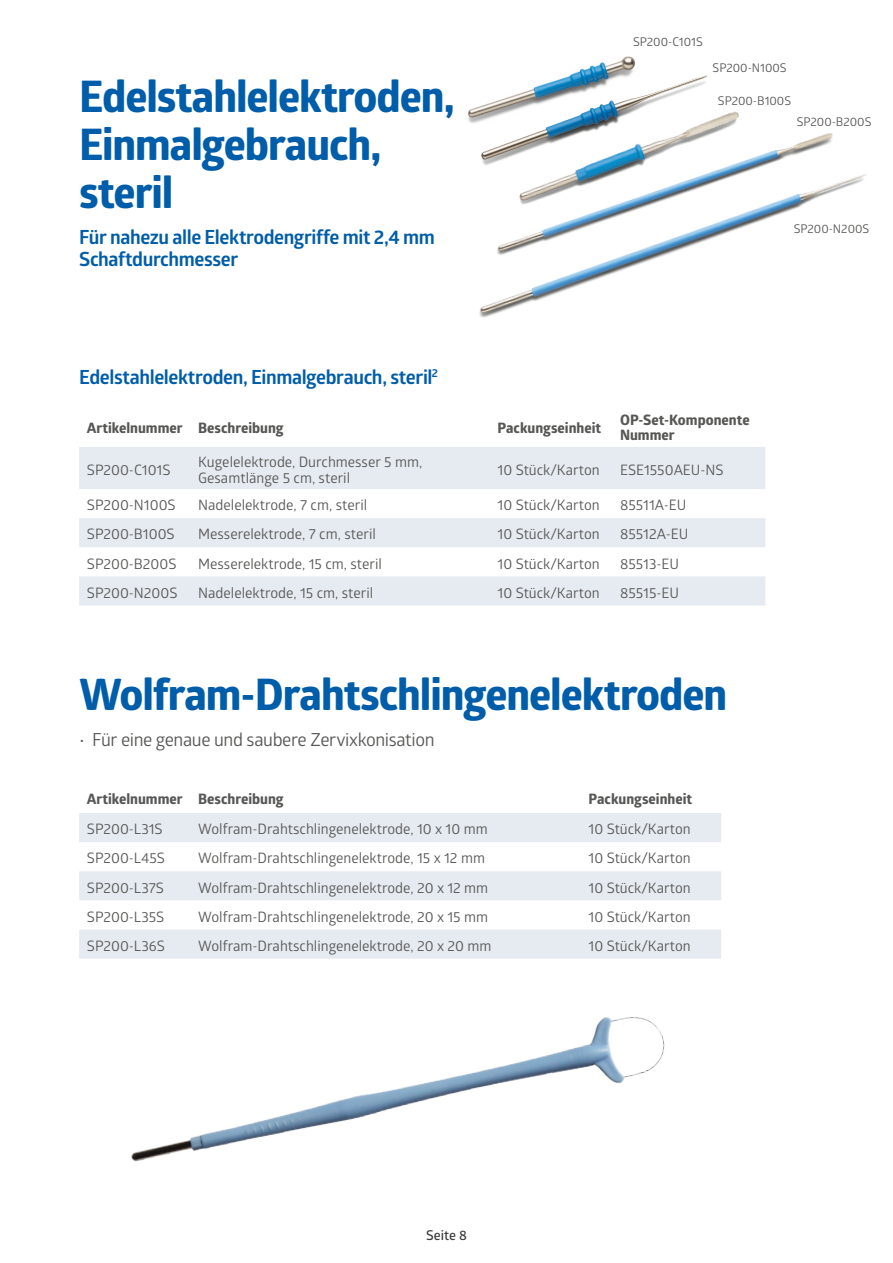
<style>
.page{position:relative;width:893px;height:1263px;background:#fff}
.page>*{position:absolute;margin:0;border:0;box-sizing:border-box;transform-origin:0 0}
.C_Large{font:700 43.5px/48px "Globerx";letter-spacing:-.025em;color:#005da9}
.C_Large-2{font:700 19.5px/22.5px "Glober";letter-spacing:-.02em;color:#005da9}
.t1{font:18px "Glober";letter-spacing:-.025em;color:#575756}
.t2{font:14.4px/15.8px "Glober";color:#575756}
.Table_Heads{font:700 14.4px/15px "Globerx";color:#575756}
.t3{font:600 13.5px "Glober";color:#3d3d3c}
.t4{font:12px "Glober";color:#575756}
</style>
<div class="page">
<img style="left:479px;top:305px;width:41px;height:13px">
<img style="left:488px;top:133px;width:379px;height:172px">
<img style="left:467px;top:57px;width:240px;height:66px">
<img style="left:471px;top:105px;width:286px;height:107px">
<div style="left:79px;top:447px;width:686px;height:42px;background:#e6ebf1"></div>
<div style="left:79px;top:518px;width:686px;height:29px;background:#e6ebf1"></div>
<div style="left:79px;top:576px;width:686px;height:29px;background:#e6ebf1"></div>
<svg style="left:79px;top:813px;width:642px;height:87px;fill:#e6ebf1"></svg>
<div style="left:79px;top:929px;width:642px;height:30px;background:#e6ebf1"></div>
<img style="left:131px;top:1017px;width:534px;height:145px">
<p class="C_Large" style="left:79px;top:72px;width:377px">Edelstahlelektroden,<br>Einmalgebrauch, steril</p>
<p class="C_Large-2" style="left:79px;top:225px;width:357px">Für nahezu alle Elektrodengriffe mit 2,4 mm<br>Schaftdurchmesser</p>
<p class="C_Large-2" style="left:79px;top:365px;width:360px">Edelstahlelektroden, Einmalgebrauch, steril<sup>2</sup></p>
<p class="t4" style="left:633px;top:33px;width:71px">SP200-C101S</p>
<p class="t4" style="left:713px;top:60px;width:76px">SP200-N100S</p>
<p class="t4" style="left:718px;top:92px;width:75px">SP200-B100S</p>
<p class="t4" style="left:797px;top:114px;width:76px">SP200-B200S</p>
<p class="t4" style="left:794px;top:220px;width:77px">SP200-N200S</p>
<p class="Table_Heads" style="left:87px;top:420px;width:97px">Artikelnummer</p>
<p class="Table_Heads" style="left:198px;top:420px;width:87px">Beschreibung</p>
<p class="Table_Heads" style="left:498px;top:420px;width:105px">Packungseinheit</p>
<p class="Table_Heads" style="left:620px;top:413px;width:131px">OP-Set-Komponente<br>Nummer</p>
<p class="t2" style="left:87px;top:461px;width:85px">SP200-C101S</p>
<p class="t2" style="left:198px;top:453px;width:225px">Kugelelektrode, Durchmesser 5 mm,<br>Gesamtlänge 5 cm, steril</p>
<p class="t2" style="left:498px;top:461px;width:104px">10 Stück/Karton</p>
<p class="t2" style="left:620px;top:461px;width:105px">ESE1550AEU-NS</p>
<p class="t2" style="left:87px;top:497px;width:90px">SP200-N100S</p>
<p class="t2" style="left:198px;top:497px;width:170px">Nadelelektrode, 7 cm, steril</p>
<p class="t2" style="left:498px;top:497px;width:104px">10 Stück/Karton</p>
<p class="t2" style="left:620px;top:497px;width:68px">85511A-EU</p>
<p class="t2" style="left:87px;top:526px;width:89px">SP200-B100S</p>
<p class="t2" style="left:198px;top:526px;width:179px">Messerelektrode, 7 cm, steril</p>
<p class="t2" style="left:498px;top:526px;width:104px">10 Stück/Karton</p>
<p class="t2" style="left:620px;top:526px;width:70px">85512A-EU</p>
<p class="t2" style="left:87px;top:555px;width:91px">SP200-B200S</p>
<p class="t2" style="left:198px;top:555px;width:185px">Messerelektrode, 15 cm, steril</p>
<p class="t2" style="left:498px;top:555px;width:104px">10 Stück/Karton</p>
<p class="t2" style="left:620px;top:555px;width:61px">85513-EU</p>
<p class="t2" style="left:87px;top:584px;width:92px">SP200-N200S</p>
<p class="t2" style="left:198px;top:584px;width:177px">Nadelelektrode, 15 cm, steril</p>
<p class="t2" style="left:498px;top:584px;width:104px">10 Stück/Karton</p>
<p class="t2" style="left:620px;top:584px;width:61px">85515-EU</p>
<p class="C_Large" style="left:79px;top:670px;width:650px">Wolfram-Drahtschlingenelektroden</p>
<p class="t1" style="left:79px;top:727px;width:357px">• Für eine genaue und saubere Zervixkonisation</p>
<p class="Table_Heads" style="left:87px;top:791px;width:97px">Artikelnummer</p>
<p class="Table_Heads" style="left:198px;top:791px;width:87px">Beschreibung</p>
<p class="Table_Heads" style="left:589px;top:791px;width:105px">Packungseinheit</p>
<p class="t2" style="left:87px;top:821px;width:77px">SP200-L31S</p>
<p class="t2" style="left:198px;top:821px;width:291px">Wolfram-Drahtschlingenelektrode, 10 x 10 mm</p>
<p class="t2" style="left:589px;top:821px;width:104px">10 Stück/Karton</p>
<p class="t2" style="left:87px;top:850px;width:80px">SP200-L45S</p>
<p class="t2" style="left:198px;top:850px;width:288px">Wolfram-Drahtschlingenelektrode, 15 x 12 mm</p>
<p class="t2" style="left:589px;top:850px;width:104px">10 Stück/Karton</p>
<p class="t2" style="left:87px;top:879px;width:79px">SP200-L37S</p>
<p class="t2" style="left:198px;top:879px;width:291px">Wolfram-Drahtschlingenelektrode, 20 x 12 mm</p>
<p class="t2" style="left:589px;top:879px;width:104px">10 Stück/Karton</p>
<p class="t2" style="left:87px;top:908px;width:79px">SP200-L35S</p>
<p class="t2" style="left:198px;top:908px;width:291px">Wolfram-Drahtschlingenelektrode, 20 x 15 mm</p>
<p class="t2" style="left:589px;top:908px;width:104px">10 Stück/Karton</p>
<p class="t2" style="left:87px;top:937px;width:79px">SP200-L36S</p>
<p class="t2" style="left:198px;top:937px;width:295px">Wolfram-Drahtschlingenelektrode, 20 x 20 mm</p>
<p class="t2" style="left:589px;top:937px;width:104px">10 Stück/Karton</p>
<p class="t3" style="left:426px;top:1226px;width:42px">Seite 8</p>
</div>
